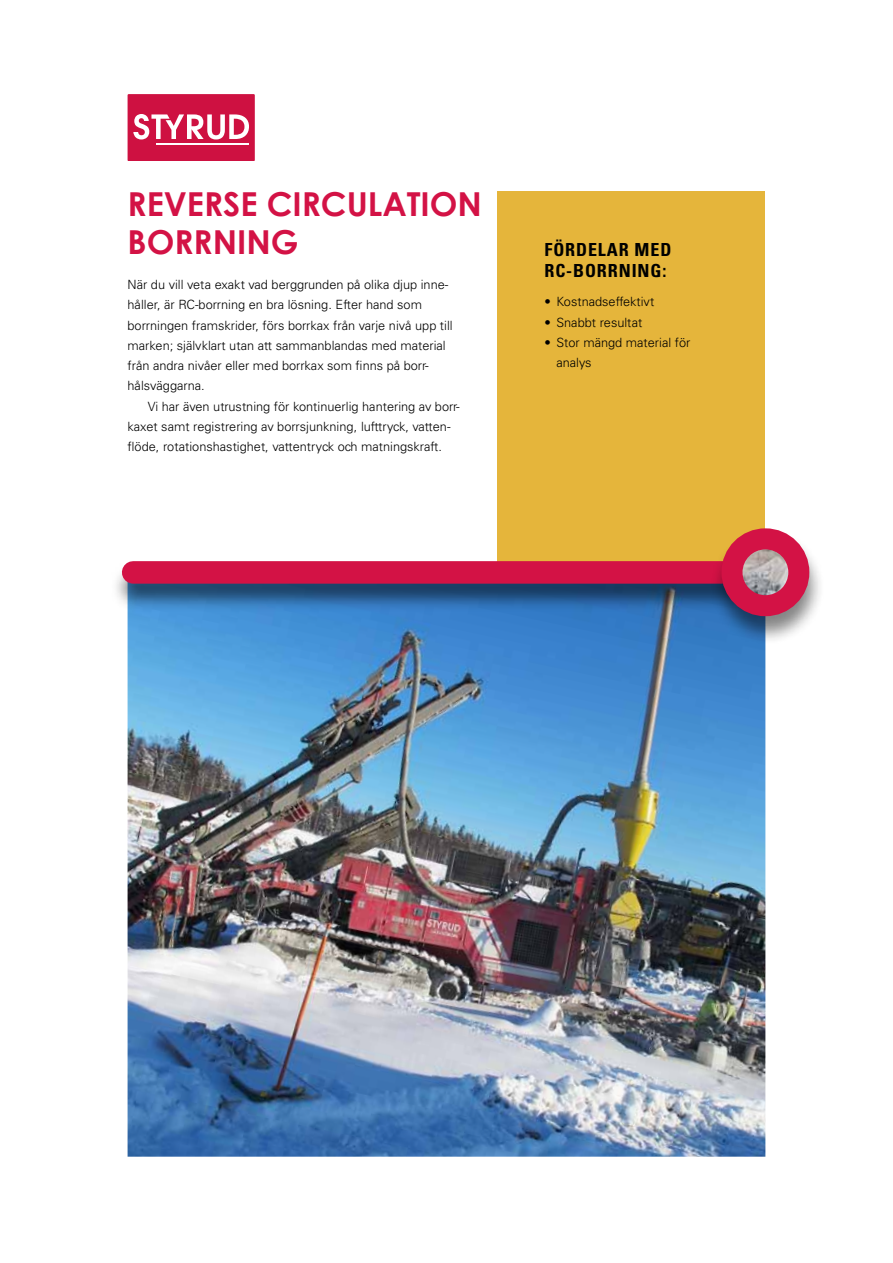
<style>
.page{position:relative;width:893px;height:1263px;background:#fff}
.page>*{position:absolute;margin:0;border:0;box-sizing:border-box;transform-origin:0 0}
.t1{font:700 33px/37.5px "Century Gothic";color:#d31245}
.t2{font:700 condensed 18px/21px "Univers";letter-spacing:.05em;color:#000}
.t3{font:300 12.75px/20.2px "Univers";color:#000}
</style>
<div class="page">
<div style="left:497px;top:191px;width:268px;height:384px;background:#e5b53b"></div>
<img style="left:128px;top:612px;width:637px;height:545px">
<div style="left:110px;top:561px;width:673px;height:51px;background:#000;opacity:.53"></div>
<div style="left:133px;top:561px;width:623px;height:23px;background:#d31245"></div>
<div style="left:128px;top:94px;width:127px;height:67px;background:#ce1141"></div>
<svg style="left:133px;top:114px;width:116px;height:25px"></svg>
<hr style="left:156px;top:143px;width:93px;height:1px;background:#fff">
<div style="left:710px;top:529px;width:116px;height:116px;background:#000;opacity:.48"></div>
<img style="left:733px;top:539px;width:65px;height:65px">
<div style="left:721px;top:528px;width:88px;height:88px;border:21px solid #d31245;border-radius:50%"></div>
<h1 class="t1" style="left:128px;top:185px;width:356px">REVERSE CIRCULATION<br>BORRNING</h1>
<p class="t3" style="left:128px;top:275px;width:327px">När du vill veta exakt vad berggrunden på olika djup inne&shy;håller, är RC-borrning en bra lösning. Efter hand som borrningen framskrider, förs borrkax från varje nivå upp till marken; självklart utan att sammanblandas med material från andra nivåer eller med borrkax som finns på borr&shy;hålsväggarna.</p>
<p class="t3" style="left:128px;top:396px;width:334px;text-indent:20px">Vi har även utrustning för kontinuerlig hantering av borr&shy;kaxet samt registrering av borrsjunkning, lufttryck, vatten&shy;flöde, rotationshastighet, vattentryck och matningskraft.</p>
<h2 class="t2" style="left:544px;top:239px;width:128px">FÖRDELAR MED<br>RC-BORRNING:</h2>
<p class="t3" style="left:544px;top:292px;width:111px">• Kostnadseffektivt</p>
<p class="t3" style="left:544px;top:312px;width:99px">• Snabbt resultat</p>
<p class="t3" style="left:556px;top:332px;width:135px;text-indent:-12px">• Stor mängd material för analys</p>
</div>
